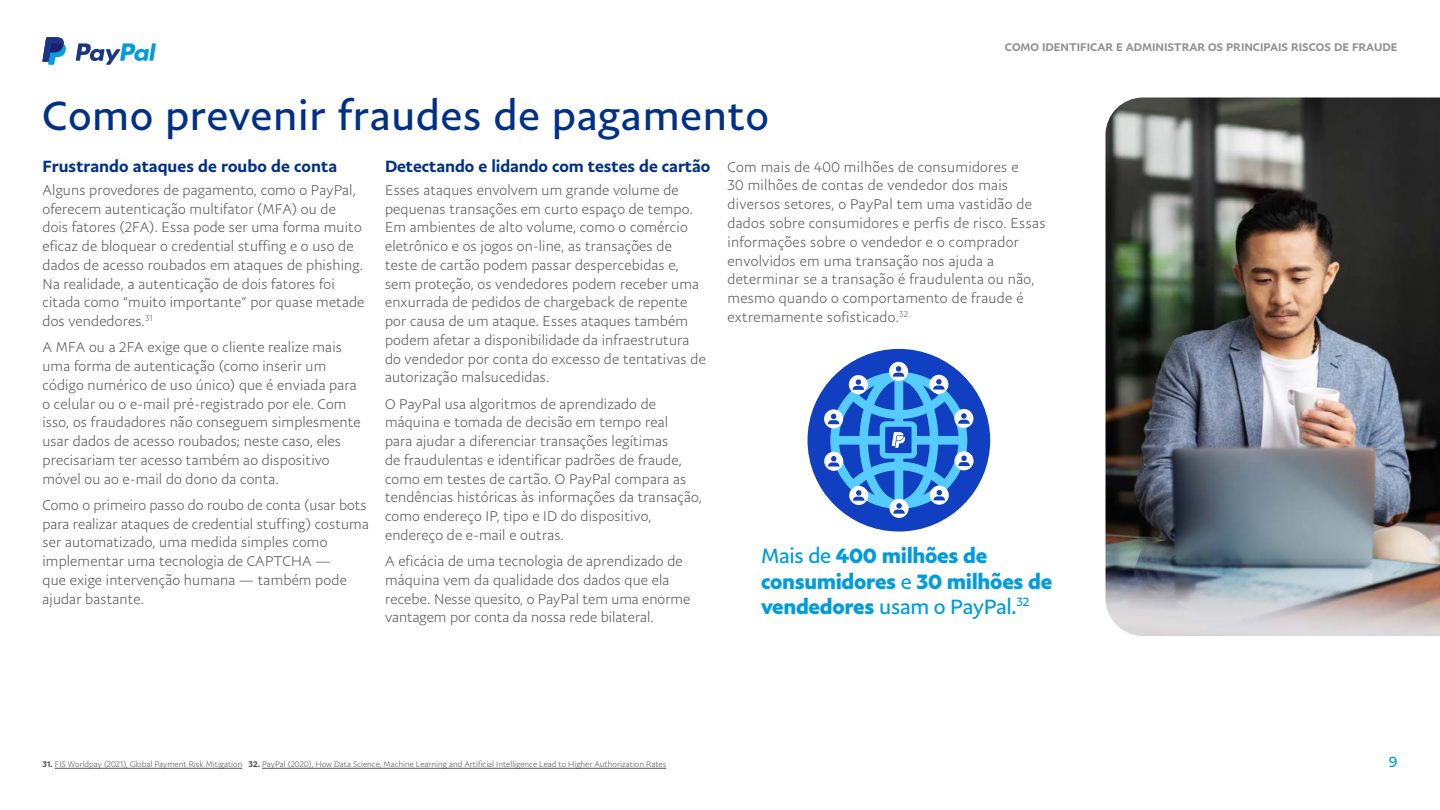
<style>
.page{position:relative;width:1440px;height:810px;background:#fff}
.page>*{position:absolute;margin:0;border:0;box-sizing:border-box;transform-origin:0 0}
.t1{font:41.25px "Pay Pal Sans Big";letter-spacing:.02em;color:#003087}
.t2{font:700 21px/25.5px "Pay Pal Sans Big";letter-spacing:-.015em;color:#009cde}
.t3{font:500 16.5px "Pay Pal Sans Big";letter-spacing:-.005em;color:#003087}
.t4{font:15px "Pay Pal Sans Big";color:#009cde}
.t5{font:300 14.25px/18.8px "Pay Pal Sans Big";letter-spacing:.01em;color:#515354}
.t6{font:500 11.25px "Pay Pal Sans Big";color:#909191}
.t7{font:300 8.25px "Pay Pal Sans Big";color:#515354}
.s1{font-weight:400}
.s2{font-weight:500}
</style>
<div class="page">
<svg style="left:76px;top:43px;width:80px;height:22px"></svg>
<svg style="left:43px;top:37px;width:23px;height:28px"></svg>
<img style="left:1106px;top:98px;width:334px;height:538px">
<hr style="left:55px;top:768px;width:187px;height:1px;background:#515354">
<hr style="left:262px;top:768px;width:404px;height:1px;background:#515354">
<div style="left:808px;top:349px;width:182px;height:183px;background:#1040c1;border-radius:50%"></div>
<svg style="left:889px;top:362px;width:19px;height:19px"></svg>
<svg style="left:824px;top:409px;width:19px;height:20px"></svg>
<svg style="left:824px;top:452px;width:19px;height:19px"></svg>
<svg style="left:890px;top:499px;width:19px;height:19px"></svg>
<svg style="left:954px;top:451px;width:20px;height:19px"></svg>
<div style="left:954px;top:409px;width:19px;height:19px;background:#fff;border-radius:50%"></div>
<svg style="left:828px;top:366px;width:142px;height:148px"></svg>
<h1 class="t1" style="left:43px;top:90px;width:728px">Como prevenir fraudes de pagamento</h1>
<p class="t6" style="left:1005px;top:40px;width:394px">COMO IDENTIFICAR E ADMINISTRAR OS PRINCIPAIS RISCOS DE FRAUDE</p>
<p class="t3" style="left:43px;top:156px;width:296px">Frustrando ataques de roubo de conta</p>
<p class="t5" style="left:43px;top:180px;width:323px">Alguns provedores de pagamento, como o PayPal, oferecem autenticação multifator (MFA) ou de dois fatores (2FA). Essa pode ser uma forma muito eficaz de bloquear o credential stuffing e o uso de dados de acesso roubados em ataques de phishing.<br>Na realidade, a autenticação de dois fatores foi citada como “muito importante” por quase metade dos vendedores.<sup>31</sup></p>
<p class="t5" style="left:43px;top:338px;width:320px">A MFA ou a 2FA exige que o cliente realize mais uma forma de autenticação (como inserir um código numérico de uso único) que é enviada para o celular ou o e-mail pré-registrado por ele. Com isso, os fraudadores não conseguem simplesmente usar dados de acesso roubados; neste caso, eles precisariam ter acesso também ao dispositivo móvel ou ao e-mail do dono da conta.</p>
<p class="t5" style="left:43px;top:495px;width:328px">Como o primeiro passo do roubo de conta (usar bots para realizar ataques de credential stuffing) costuma ser automatizado, uma medida simples como implementar uma tecnologia de CAPTCHA —<br>que exige intervenção humana — também pode ajudar bastante.</p>
<p class="t3" style="left:385px;top:156px;width:327px">Detectando e lidando com testes de cartão</p>
<p class="t5" style="left:385px;top:180px;width:322px">Esses ataques envolvem um grande volume de pequenas transações em curto espaço de tempo.<br>Em ambientes de alto volume, como o comércio eletrônico e os jogos on-line, as transações de teste de cartão podem passar despercebidas e, sem proteção, os vendedores podem receber uma enxurrada de pedidos de chargeback de repente por causa de um ataque. Esses ataques também podem afetar a disponibilidade da infraestrutura do vendedor por conta do excesso de tentativas de autorização malsucedidas.</p>
<p class="t5" style="left:385px;top:394px;width:319px">O PayPal usa algoritmos de aprendizado de máquina e tomada de decisão em tempo real<br>para ajudar a diferenciar transações legítimas<br>de fraudulentas e identificar padrões de fraude, como em testes de cartão. O PayPal compara as tendências históricas às informações da transação, como endereço IP, tipo e ID do dispositivo, endereço de e-mail e outras.</p>
<p class="t5" style="left:385px;top:552px;width:307px">A eficácia de uma tecnologia de aprendizado de máquina vem da qualidade dos dados que ela recebe. Nesse quesito, o PayPal tem uma enorme vantagem por conta da nossa rede bilateral.</p>
<p class="t5" style="left:728px;top:157px;width:320px">Com mais de 400 milhões de consumidores e<br>30 milhões de contas de vendedor dos mais diversos setores, o PayPal tem uma vastidão de dados sobre consumidores e perfis de risco. Essas informações sobre o vendedor e o comprador envolvidos em uma transação nos ajuda a determinar se a transação é fraudulenta ou não, mesmo quando o comportamento de fraude é extremamente sofisticado.<sup>32</sup></p>
<h2 class="t2" style="left:761px;top:542px;width:293px"><span class="s1">Mais de</span> 400 milhões de consumidores <span class="s1">e</span> 30 milhões de vendedores <span class="s1">usam o PayPal.</span><sup>32</sup></h2>
<p class="t7" style="left:43px;top:760px;width:625px"><span class="s2">31.</span> FIS Worldpay (2021), Global Payment Risk Mitigation <span class="s2">32.</span> PayPal (2020), How Data Science, Machine Learning and Artificial Intelligence Lead to Higher Authorization Rates</p>
<p class="t4" style="left:1389px;top:753px;width:10px">9</p>
</div>
